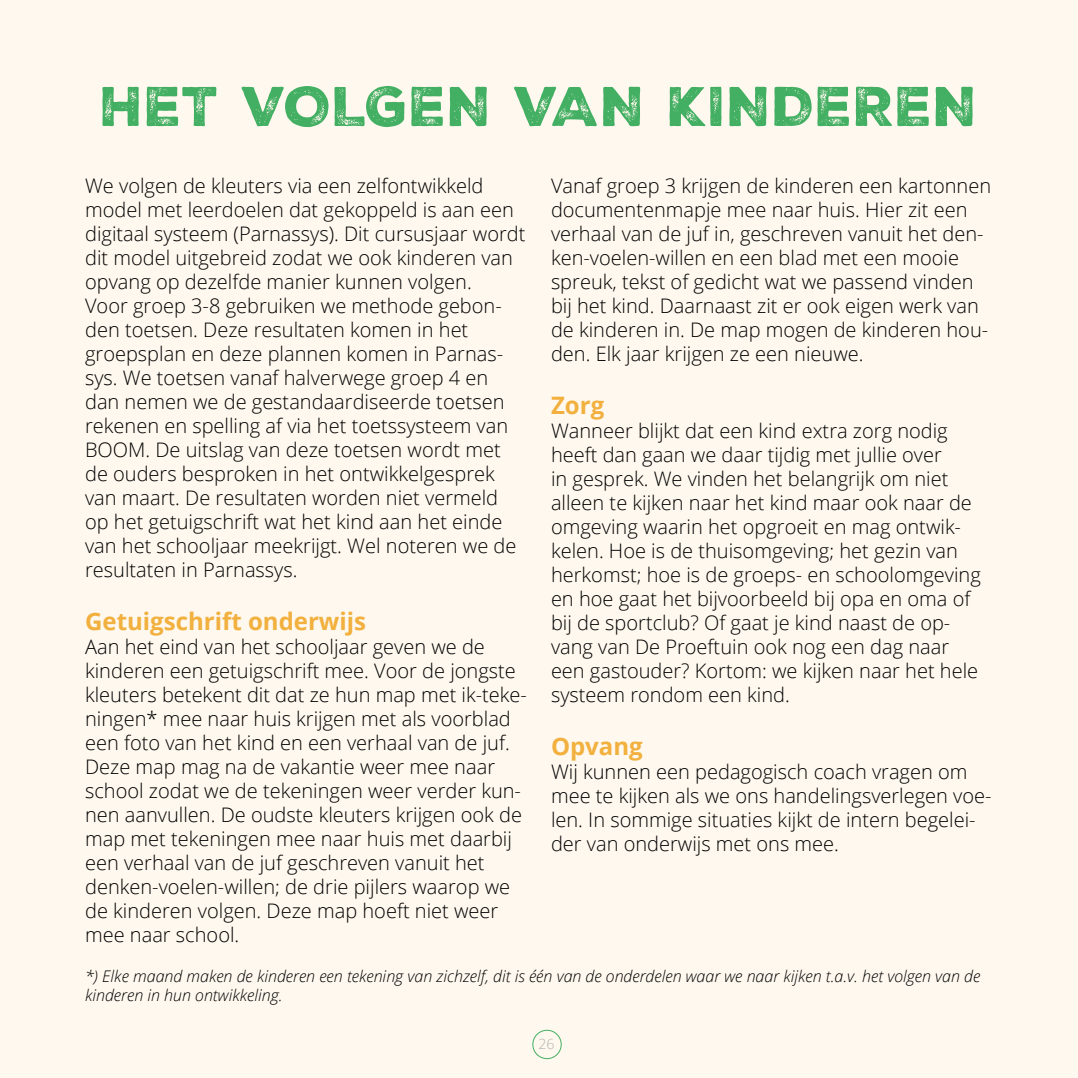
<style>
.page{position:relative;width:1078px;height:1078px;background:#fff}
.page>*{position:absolute;margin:0;border:0;box-sizing:border-box;transform-origin:0 0}
.t1{font:700 24px "Open Sans";color:#f2b03e}
.t2{font:300 20px/24px "Open Sans";color:#000}
.t3{font:italic 300 16px/19.2px "Open Sans";color:#000}
.t4{font:300 14px "Open Sans";color:#b3b2b2}
</style>
<div class="page">
<div style="left:0;top:0;width:1077px;height:1077px;background:#fef8ee"></div>
<div style="left:532px;top:1029px;width:29px;height:29px;border:1px solid #42af62;border-radius:50%"></div>
<svg style="left:102px;top:86px;width:870px;height:41px"></svg>
<p class="t2" style="left:85px;top:173px;width:442px">We volgen de kleuters via een zelfontwikkeld model met leerdoelen dat gekoppeld is aan een digitaal systeem (Parnassys). Dit cursusjaar wordt dit model uitgebreid zodat we ook kinderen van opvang op dezelfde manier kunnen volgen.<br>Voor groep 3-8 gebruiken we methode gebon&shy;den toetsen. Deze resultaten komen in het groepsplan en deze plannen komen in Parnas&shy;sys. We toetsen vanaf halverwege groep 4 en dan nemen we de gestandaardiseerde toetsen rekenen en spelling af via het toetssysteem van BOOM. De uitslag van deze toetsen wordt met de ouders besproken in het ontwikkelgesprek van maart. De resultaten worden niet vermeld op het getuigschrift wat het kind aan het einde van het schooljaar meekrijgt. Wel noteren we de resultaten in Parnassys.</p>
<p class="t1" style="left:85px;top:604px;width:282px">Getuigschrift onderwijs</p>
<p class="t2" style="left:85px;top:634px;width:443px">Aan het eind van het schooljaar geven we de kinderen een getuigschrift mee. Voor de jongste kleuters betekent dit dat ze hun map met ik-teke&shy;ningen* mee naar huis krijgen met als voorblad een foto van het kind en een verhaal van de juf.<br>Deze map mag na de vakantie weer mee naar school zodat we de tekeningen weer verder kun&shy;nen aanvullen. De oudste kleuters krijgen ook de map met tekeningen mee naar huis met daarbij een verhaal van de juf geschreven vanuit het denken-voelen-willen; de drie pijlers waarop we de kinderen volgen. Deze map hoeft niet weer mee naar school.</p>
<p class="t2" style="left:551px;top:173px;width:441px">Vanaf groep 3 krijgen de kinderen een kartonnen documentenmapje mee naar huis. Hier zit een verhaal van de juf in, geschreven vanuit het den&shy;ken-voelen-willen en een blad met een mooie spreuk, tekst of gedicht wat we passend vinden bij het kind. Daarnaast zit er ook eigen werk van de kinderen in. De map mogen de kinderen hou&shy;den. Elk jaar krijgen ze een nieuwe.</p>
<p class="t1" style="left:551px;top:388px;width:55px">Zorg</p>
<p class="t2" style="left:551px;top:418px;width:431px">Wanneer blijkt dat een kind extra zorg nodig heeft dan gaan we daar tijdig met jullie over<br>in gesprek. We vinden het belangrijk om niet alleen te kijken naar het kind maar ook naar de omgeving waarin het opgroeit en mag ontwik&shy;kelen. Hoe is de thuisomgeving; het gezin van herkomst; hoe is de groeps- en schoolomgeving en hoe gaat het bijvoorbeeld bij opa en oma of bij de sportclub? Of gaat je kind naast de op&shy;vang van De Proeftuin ook nog een dag naar een gastouder? Kortom: we kijken naar het hele systeem rondom een kind.</p>
<p class="t1" style="left:551px;top:729px;width:93px">Opvang</p>
<p class="t2" style="left:551px;top:759px;width:442px">Wij kunnen een pedagogisch coach vragen om mee te kijken als we ons handelingsverlegen voe&shy;len. In sommige situaties kijkt de intern begelei&shy;der van onderwijs met ons mee.</p>
<p class="t3" style="left:85px;top:965px;width:896px">*) Elke maand maken de kinderen een tekening van zichzelf, dit is één van de onderdelen waar we naar kijken t.a.v. het volgen van de kinderen in hun ontwikkeling.</p>
<p class="t4" style="left:538px;top:1033px;width:17px">26</p>
</div>
